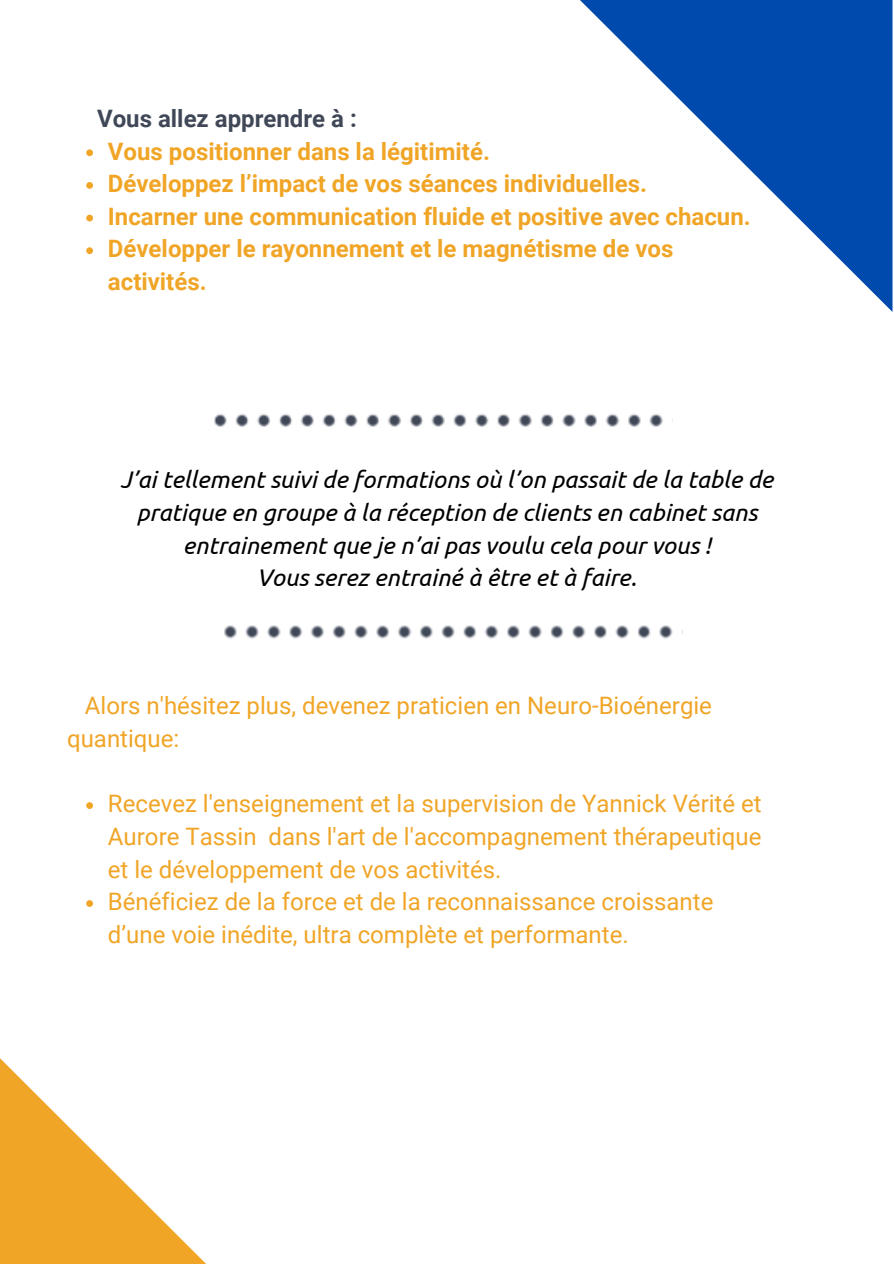
<style>
.page{position:relative;width:894px;height:1264px;background:#fff}
.page>*{position:absolute;margin:0;border:0;box-sizing:border-box;transform-origin:0 0}
.t1{font:24px/32.7px "Roboto";color:#f0a527}
.t2{font:700 24px/32.7px "Roboto";color:#f0a527}
.t3{font:italic 24px/32.7px "Ubuntu";color:#000;text-align:center}
.t4{font:700 24px "Roboto";color:#404858}
</style>
<div class="page">
<svg style="left:580px;top:0;width:312px;height:312px"></svg>
<svg style="left:0;top:906px;width:205px;height:357px"></svg>
<svg style="left:86px;top:149px;width:7px;height:7px"></svg>
<svg style="left:86px;top:182px;width:7px;height:7px"></svg>
<svg style="left:86px;top:215px;width:7px;height:6px"></svg>
<svg style="left:86px;top:247px;width:7px;height:7px"></svg>
<svg style="left:86px;top:802px;width:7px;height:7px"></svg>
<svg style="left:86px;top:900px;width:7px;height:6px"></svg>
<svg style="left:224px;top:625px;width:449px;height:14px"></svg>
<svg style="left:214px;top:414px;width:449px;height:14px"></svg>
<h1 class="t4" style="left:97px;top:105px;width:261px">Vous allez apprendre à :</h1>
<p class="t2" style="left:108px;top:135px;width:383px">Vous positionner dans la légitimité.</p>
<p class="t2" style="left:108px;top:168px;width:540px">Développez l’impact de vos séances individuelles.</p>
<p class="t2" style="left:108px;top:200px;width:644px">Incarner une communication fluide et positive avec chacun.</p>
<p class="t2" style="left:108px;top:233px;width:567px">Développer le rayonnement et le magnétisme de vos activités.</p>
<p class="t3" style="left:120px;top:463px;width:654px">J’ai tellement suivi de formations où l’on passait de la table de pratique en groupe à la réception de clients en cabinet sans entrainement que je n’ai pas voulu cela pour vous !</p>
<p class="t3" style="left:257px;top:561px;width:381px">Vous serez entrainé à être et à faire.</p>
<p class="t1" style="left:67px;top:690px;width:646px;text-indent:18px">Alors n'hésitez plus, devenez praticien en Neuro-Bioénergie quantique:</p>
<p class="t1" style="left:108px;top:787px;width:655px;text-align:justify">Recevez l'enseignement et la supervision de Yannick Vérité et Aurore Tassin dans l'art de l'accompagnement thérapeutique et le développement de vos activités.</p>
<p class="t1" style="left:108px;top:885px;width:606px">Bénéficiez de la force et de la reconnaissance croissante d’une voie inédite, ultra complète et performante.</p>
</div>
